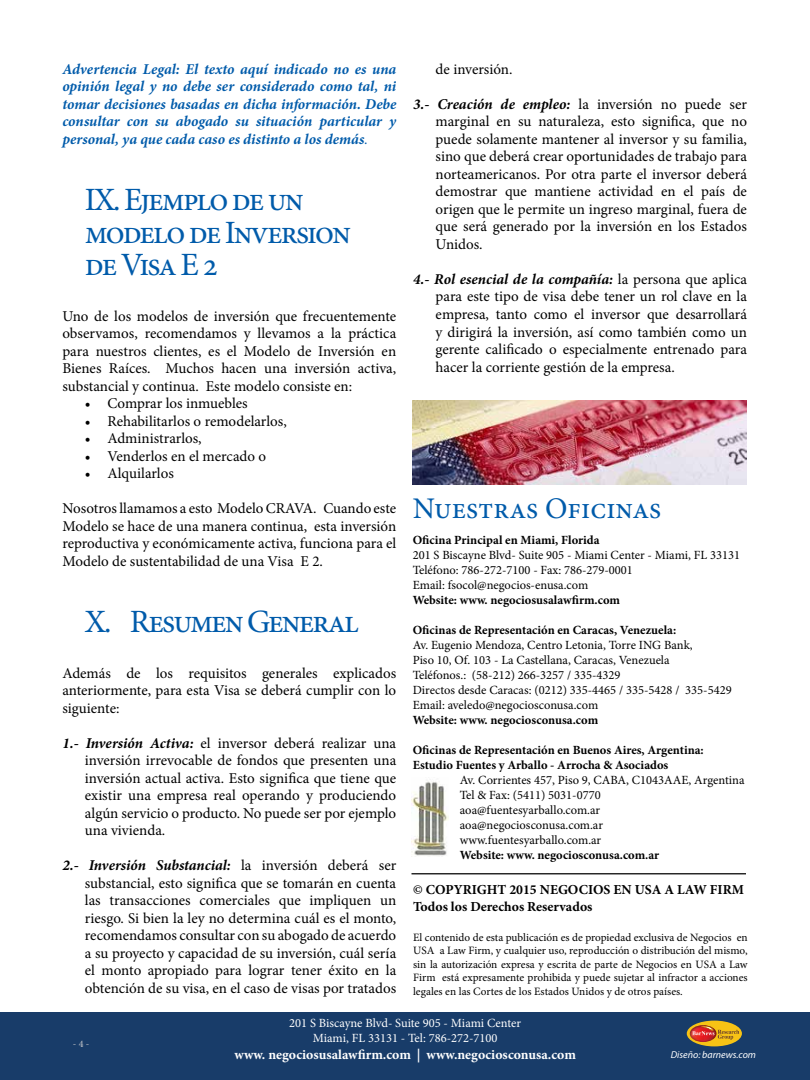
<style>
.page{position:relative;width:810px;height:1080px;background:#fff}
.page>*{position:absolute;margin:0;border:0;box-sizing:border-box;transform-origin:0 0}
.t1{font:32.5px/32.5px "Minion Pro";letter-spacing:-.06em;color:#005baa}
.t2{font:30px "Minion Pro";color:#005baa}
.t3{font:15px/17.5px "Minion Pro";letter-spacing:-.005em;color:#000;text-align:justify}
.t4{font:italic 700 15px/17.5px "Minion Pro";color:#005baa;text-align:justify}
.t5{font:700 13.75px/16.5px "Minion Pro";color:#000}
.t6{font:700 13.75px "Minion Pro";letter-spacing:.005em;color:#fff}
.t7{font:12.5px/15px "Minion Pro";color:#000}
.t8{font:700 12.5px/15px "Minion Pro";color:#000}
.t9{font:12.5px/15px "Minion Pro";color:#fff;text-align:center}
.t10{font:11.25px/13.5px "Minion Pro";color:#000;text-align:justify}
.t11{font:italic 10px "Myriad Pro";color:#fff}
.t12{font:10px "Minion Pro";color:#c9cacc}
.s1{font-weight:400}
.s2{font-weight:700;font-style:italic}
</style>
<div class="page">
<div style="left:0;top:1013px;width:810px;height:67px;background:#183c69"></div>
<img style="left:412px;top:781px;width:37px;height:75px">
<div style="left:687px;top:1021px;width:55px;height:25px;background:#f7c315;border-radius:50%"></div>
<img style="left:690px;top:1025px;width:22px;height:17px">
<svg style="left:692px;top:1026px;width:47px;height:14px"></svg>
<hr style="left:412px;top:873px;width:334px;height:1px;background:#000">
<img style="left:412px;top:401px;width:335px;height:83px">
<p class="t4" style="left:62px;top:60px;width:335px">Advertencia Legal: El texto aquí indicado no es una opinión legal y no debe ser considerado como tal, ni tomar decisiones basadas en dicha información. Debe consultar con su abogado su situación particular y personal, ya que cada caso es distinto a los demás<span class="s1">.</span></p>
<h1 class="t1" style="left:85px;top:184px;width:267px">IX. Ejemplo de un modelo de Inversion de Visa E 2</h1>
<p class="t3" style="left:62px;top:307px;width:335px">Uno de los modelos de inversión que frecuentemente observamos, recomendamos y llevamos a la práctica para nuestros clientes, es el Modelo de Inversión en Bienes Raíces. Muchos hacen una inversión activa, substancial y continua. Este modelo consiste en:</p>
<p class="t3" style="left:85px;top:395px;width:164px">• Comprar los inmuebles</p>
<p class="t3" style="left:85px;top:412px;width:203px">• Rehabilitarlos o remodelarlos,</p>
<p class="t3" style="left:85px;top:430px;width:118px">• Administrarlos,</p>
<p class="t3" style="left:85px;top:447px;width:183px">• Venderlos en el mercado o</p>
<p class="t3" style="left:85px;top:465px;width:91px">• Alquilarlos</p>
<p class="t3" style="left:62px;top:500px;width:335px">Nosotros llamamos a esto Modelo CRAVA. Cuando este Modelo se hace de una manera continua, esta inversión reproductiva y económicamente activa, funciona para el Modelo de sustentabilidad de una Visa E 2.</p>
<h1 class="t1" style="left:85px;top:606px;width:276px">X. Resumen General</h1>
<p class="t3" style="left:62px;top:664px;width:335px">Además de los requisitos generales explicados anteriormente, para esta Visa se deberá cumplir con lo siguiente:</p>
<p class="t3" style="left:85px;top:734px;width:313px;text-indent:-23px"><span class="s2">1.- Inversión Activa:</span> el inversor deberá realizar una inversión irrevocable de fondos que presenten una inversión actual activa. Esto significa que tiene que existir una empresa real operando y produciendo algún servicio o producto. No puede ser por ejemplo una vivienda.</p>
<p class="t3" style="left:85px;top:857px;width:313px;text-indent:-22px"><span class="s2">2.- Inversión Substancial:</span> la inversión deberá ser substancial, esto significa que se tomarán en cuenta las transacciones comerciales que impliquen un riesgo. Si bien la ley no determina cuál es el monto, recomendamos consultar con su abogado de acuerdo a su proyecto y capacidad de su inversión, cuál sería el monto apropiado para lograr tener éxito en la obtención de su visa, en el caso de visas por tratados</p>
<p class="t3" style="left:436px;top:60px;width:78px">de inversión.</p>
<p class="t3" style="left:436px;top:95px;width:313px;text-indent:-22px"><span class="s2">3.- Creación de empleo:</span> la inversión no puede ser marginal en su naturaleza, esto significa, que no puede solamente mantener al inversor y su familia, sino que deberá crear oportunidades de trabajo para norteamericanos. Por otra parte el inversor deberá demostrar que mantiene actividad en el país de origen que le permite un ingreso marginal, fuera de que será generado por la inversión en los Estados Unidos.</p>
<p class="t3" style="left:436px;top:271px;width:313px;text-indent:-22px"><span class="s2">4.- Rol esencial de la compañía:</span> la persona que aplica para este tipo de visa debe tener un rol clave en la empresa, tanto como el inversor que desarrollará y dirigirá la inversión, así como también como un gerente calificado o especialmente entrenado para hacer la corriente gestión de la empresa.</p>
<h2 class="t2" style="left:413px;top:488px;width:250px">Nuestras Oficinas</h2>
<p class="t8" style="left:413px;top:533px;width:188px">Oficina Principal en Miami, Florida</p>
<p class="t7" style="left:413px;top:548px;width:329px">201 S Biscayne Blvd- Suite 905 - Miami Center - Miami, FL 33131<br>Teléfono: 786-272-7100 - Fax: 786-279-0001<br>Email: fsocol@negocios-enusa.com</p>
<p class="t8" style="left:413px;top:593px;width:209px">Website: www. negociosusalawfirm.com</p>
<p class="t8" style="left:413px;top:623px;width:265px">Oficinas de Representación en Caracas, Venezuela:</p>
<p class="t7" style="left:413px;top:638px;width:320px">Av. Eugenio Mendoza, Centro Letonia, Torre ING Bank,<br>Piso 10, Of. 103 - La Castellana, Caracas, Venezuela<br>Teléfonos.: (58-212) 266-3257 / 335-4329<br>Directos desde Caracas: (0212) 335-4465 / 335-5428 / 335-5429<br>Email: aveledo@negociosconusa.com</p>
<p class="t8" style="left:413px;top:713px;width:187px">Website: www. negociosconusa.com</p>
<p class="t8" style="left:413px;top:743px;width:293px">Oficinas de Representación en Buenos Aires, Argentina:<br>Estudio Fuentes y Arballo - Arrocha &amp; Asociados</p>
<p class="t7" style="left:460px;top:773px;width:286px">Av. Corrientes 457, Piso 9, CABA, C1043AAE, Argentina Tel &amp; Fax: (5411) 5031-0770<br>aoa@fuentesyarballo.com.ar aoa@negociosconusa.com.ar www.fuentesyarballo.com.ar</p>
<p class="t8" style="left:460px;top:848px;width:201px">Website: www. negociosconusa.com.ar</p>
<p class="t5" style="left:413px;top:881px;width:332px">© COPYRIGHT 2015 NEGOCIOS EN USA A LAW FIRM<br>Todos los Derechos Reservados</p>
<p class="t10" style="left:413px;top:930px;width:336px">El contenido de esta publicación es de propiedad exclusiva de Negocios en USA a Law Firm, y cualquier uso, reproducción o distribución del mismo, sin la autorización expresa y escrita de parte de Negocios en USA a Law Firm está expresamente prohibida y puede sujetar al infractor a acciones legales en las Cortes de los Estados Unidos y de otros países.</p>
<p class="t12" style="left:73px;top:1037px;width:18px">- 4 -</p>
<p class="t9" style="left:289px;top:1016px;width:234px">201 S Biscayne Blvd- Suite 905 - Miami Center<br>Miami, FL 33131 - Tel: 786-272-7100</p>
<p class="t6" style="left:235px;top:1045px;width:343px">www. negociosusalawfirm.com | www.negociosconusa.com</p>
<p class="t11" style="left:671px;top:1049px;width:87px">Diseño: barnews.com</p>
</div>
